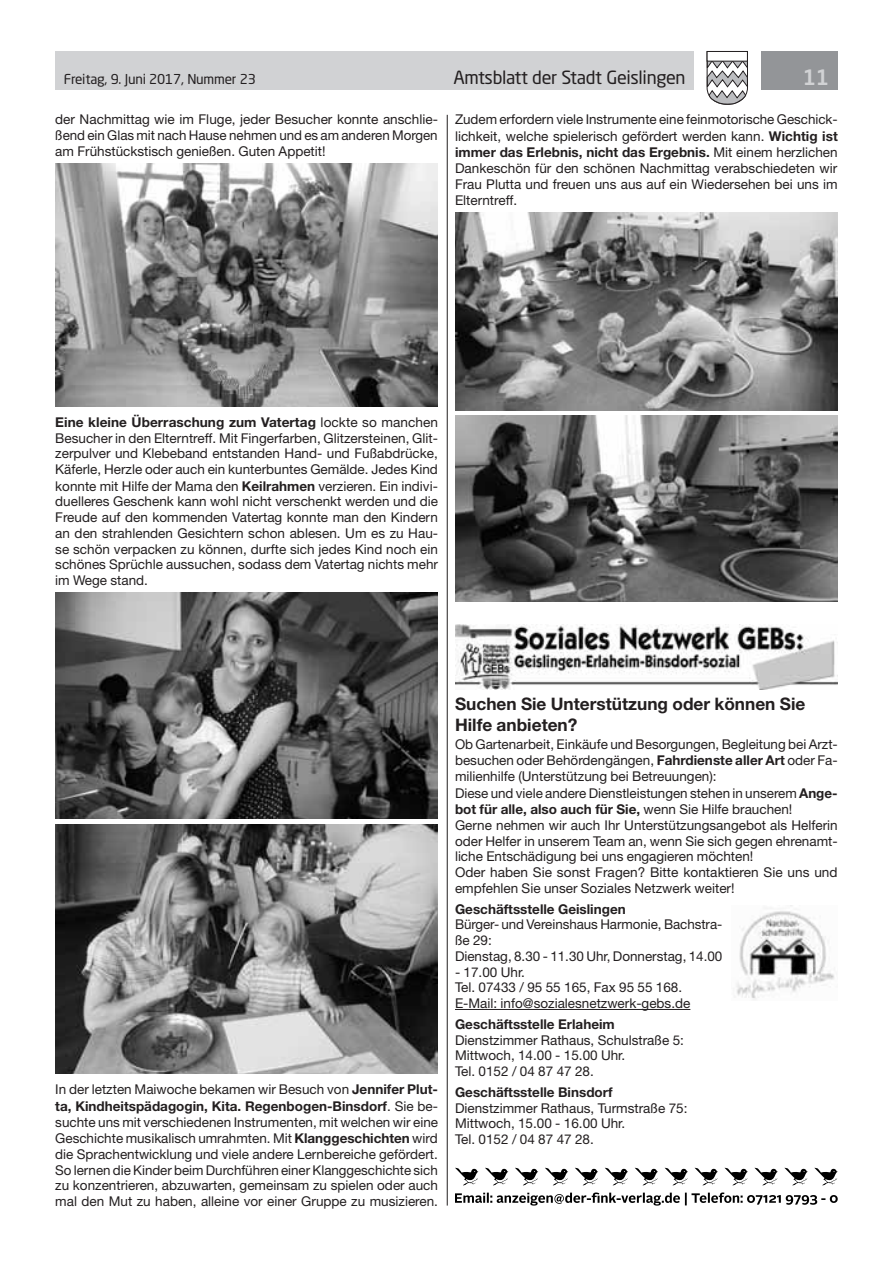
<style>
.page{position:relative;width:893px;height:1263px;background:#fff}
.page>*{position:absolute;margin:0;border:0;box-sizing:border-box;transform-origin:0 0}
.t1{font:500 21px "Neo Sans Std";color:#d1d2d4}
.t2{font:18px "Neo Sans Std";letter-spacing:-.02em;color:#231f20}
.t3{font:700 17.25px/20.5px "Helvetica Neue LT Std";color:#231f20}
.t4{font:13.5px/15.9px "Helvetica Neue LT Std";color:#231f20}
.t5{font:700 13.5px "Helvetica Neue LT Std";color:#231f20}
.t6{font:13.5px "Neo Sans Std";letter-spacing:-.015em;color:#231f20}
.s1{font-weight:700}
</style>
<div class="page">
<div style="left:55px;top:51px;width:639px;height:38px;background:#d1d2d4"></div>
<div style="left:761px;top:51px;width:77px;height:38px;background:#939598"></div>
<svg style="left:706px;top:51px;width:42px;height:54px"></svg>
<div style="left:707px;top:51px;width:41px;height:10px;background:#fff;border:1px solid #231f20"></div>
<hr style="left:447px;top:115px;width:1px;height:1090px;background:#231f20">
<img style="left:55px;top:163px;width:383px;height:243px">
<img style="left:55px;top:593px;width:383px;height:226px">
<img style="left:55px;top:824px;width:383px;height:249px">
<hr style="left:455px;top:1009px;width:235px;height:1px;background:#231f20">
<img style="left:455px;top:212px;width:383px;height:198px">
<img style="left:455px;top:416px;width:383px;height:186px">
<img style="left:455px;top:624px;width:383px;height:66px">
<img style="left:736px;top:911px;width:99px;height:89px">
<svg style="left:455px;top:1192px;width:383px;height:13px"></svg>
<svg style="left:515px;top:1168px;width:23px;height:17px"></svg>
<svg style="left:485px;top:1168px;width:23px;height:17px"></svg>
<svg style="left:455px;top:1168px;width:23px;height:17px"></svg>
<svg style="left:605px;top:1168px;width:23px;height:17px"></svg>
<svg style="left:575px;top:1168px;width:23px;height:17px"></svg>
<svg style="left:545px;top:1168px;width:23px;height:17px"></svg>
<svg style="left:695px;top:1168px;width:23px;height:17px"></svg>
<svg style="left:665px;top:1168px;width:23px;height:17px"></svg>
<svg style="left:635px;top:1168px;width:23px;height:17px"></svg>
<svg style="left:784px;top:1168px;width:24px;height:17px"></svg>
<svg style="left:754px;top:1168px;width:24px;height:17px"></svg>
<svg style="left:724px;top:1168px;width:24px;height:17px"></svg>
<svg style="left:814px;top:1168px;width:24px;height:17px"></svg>
<p class="t6" style="left:64px;top:71px;width:194px">Freitag, 9. Juni 2017, Nummer 23</p>
<h2 class="t2" style="left:453px;top:66px;width:234px">Amtsblatt der Stadt Geislingen</h2>
<h1 class="t1" style="left:803px;top:64px;width:28px">11</h1>
<p class="t4" style="left:55px;top:112px;width:384px;text-align:justify">der Nachmittag wie im Fluge, jeder Besucher konnte anschlie&shy;ßend ein Glas mit nach Hause nehmen und es am anderen Morgen am Frühstückstisch genießen. Guten Appetit!</p>
<p class="t4" style="left:455px;top:111px;width:384px;text-align:justify">Zudem erfordern viele Instrumente eine feinmotorische Geschick&shy;lichkeit, welche spielerisch gefördert werden kann. <span class="s1">Wichtig ist immer das Erlebnis, nicht das Ergebnis.</span> Mit einem herzlichen Dankeschön für den schönen Nachmittag verabschiedeten wir Frau Plutta und freuen uns aus auf ein Wiedersehen bei uns im Elterntreff.</p>
<p class="t4" style="left:55px;top:414px;width:384px;text-align:justify"><span class="s1">Eine kleine Überraschung zum Vatertag</span> lockte so manchen Besucher in den Elterntreff. Mit Fingerfarben, Glitzersteinen, Glit&shy;zerpulver und Klebeband entstanden Hand- und Fußabdrücke, Käferle, Herzle oder auch ein kunterbuntes Gemälde. Jedes Kind konnte mit Hilfe der Mama den <span class="s1">Keilrahmen</span> verzieren. Ein indivi&shy;duelleres Geschenk kann wohl nicht verschenkt werden und die Freude auf den kommenden Vatertag konnte man den Kindern an den strahlenden Gesichtern schon ablesen. Um es zu Hau&shy;se schön verpacken zu können, durfte sich jedes Kind noch ein schönes Sprüchle aussuchen, sodass dem Vatertag nichts mehr im Wege stand.</p>
<p class="t4" style="left:55px;top:1081px;width:384px;text-align:justify">In der letzten Maiwoche bekamen wir Besuch von <span class="s1">Jennifer Plut&shy;ta, Kindheitspädagogin, Kita. Regenbogen-Binsdorf</span>. Sie be&shy;suchte uns mit verschiedenen Instrumenten, mit welchen wir eine Geschichte musikalisch umrahmten. Mit <span class="s1">Klanggeschichten</span> wird die Sprachentwicklung und viele andere Lernbereiche gefördert.<br>So lernen die Kinder beim Durchführen einer Klanggeschichte sich zu konzentrieren, abzuwarten, gemeinsam zu spielen oder auch mal den Mut zu haben, alleine vor einer Gruppe zu musizieren.</p>
<p class="t3" style="left:455px;top:694px;width:352px">Suchen Sie Unterstützung oder können Sie<br>Hilfe anbieten?</p>
<p class="t4" style="left:455px;top:736px;width:384px">Ob Gartenarbeit, Einkäufe und Besorgungen, Begleitung bei Arzt&shy;besuchen oder Behördengängen, <span class="s1">Fahrdienste aller Art</span> oder Fa&shy;milienhilfe (Unterstützung bei Betreuungen):<br>Diese und viele andere Dienstleistungen stehen in unserem <span class="s1">Ange&shy;bot für alle, also auch für Sie,</span> wenn Sie Hilfe brauchen!<br>Gerne nehmen wir auch Ihr Unterstützungsangebot als Helferin oder Helfer in unserem Team an, wenn Sie sich gegen ehrenamt&shy;liche Entschädigung bei uns engagieren möchten!<br>Oder haben Sie sonst Fragen? Bitte kontaktieren Sie uns und empfehlen Sie unser Soziales Netzwerk weiter!</p>
<p class="t5" style="left:455px;top:900px;width:172px">Geschäftsstelle Geislingen</p>
<p class="t4" style="left:455px;top:916px;width:269px">Bürger- und Vereinshaus Harmonie, Bachstra&shy;ße 29:<br>Dienstag, 8.30 - 11.30 Uhr, Donnerstag, 14.00</p>
<p class="t4" style="left:455px;top:964px;width:237px">- 17.00 Uhr.<br>Tel. 07433 / 95 55 165, Fax 95 55 168.<br>E-Mail: info@sozialesnetzwerk-gebs.de</p>
<p class="t5" style="left:455px;top:1016px;width:161px">Geschäftsstelle Erlaheim</p>
<p class="t4" style="left:455px;top:1032px;width:230px">Dienstzimmer Rathaus, Schulstraße 5:<br>Mittwoch, 14.00 - 15.00 Uhr.<br>Tel. 0152 / 04 87 47 28.</p>
<p class="t5" style="left:455px;top:1084px;width:159px">Geschäftsstelle Binsdorf</p>
<p class="t4" style="left:455px;top:1100px;width:234px">Dienstzimmer Rathaus, Turmstraße 75:<br>Mittwoch, 15.00 - 16.00 Uhr.<br>Tel. 0152 / 04 87 47 28.</p>
</div>
